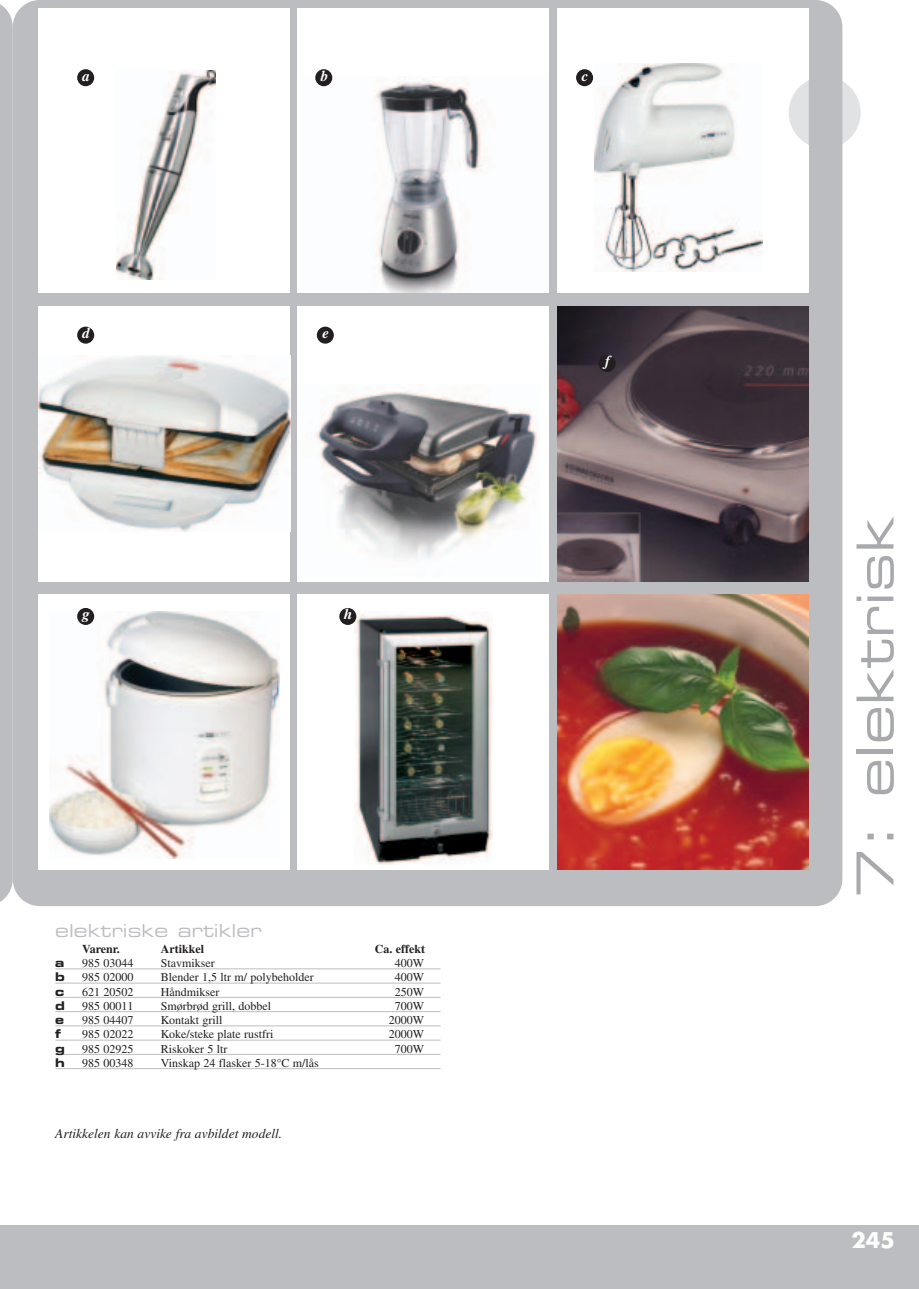
<style>
.page{position:relative;width:919px;height:1289px;background:#fff}
.page>*{position:absolute;margin:0;border:0;box-sizing:border-box;transform-origin:0 0}
.t1{font:51px "Eurostile Extended Two";color:#a8a9ad}
.t2{font:700 21px "Futura";color:#fff}
.t3{font:18px "Eurostile Extended Two";color:#bcbdc0}
.t4{font:italic 700 15px "Times";color:#fff}
.t5{font:italic 13.5px "Times";color:#231f20}
.t6{font:12px "Times";color:#231f20}
.t7{font:700 12px "Times";color:#231f20}
.t8{font:12px "Eurostile Bold Extended Two";color:#231f20}
</style>
<div class="page">
<div style="left:13px;top:0;width:829px;height:906px;background:#bcbdc0;border-radius:27px"></div>
<hr style="left:55px;top:968px;width:385px;height:1px;background:#bcbdc0">
<hr style="left:55px;top:982px;width:385px;height:1px;background:#bcbdc0">
<hr style="left:55px;top:996px;width:385px;height:1px;background:#bcbdc0">
<hr style="left:55px;top:1011px;width:385px;height:1px;background:#bcbdc0">
<hr style="left:55px;top:1025px;width:385px;height:1px;background:#bcbdc0">
<hr style="left:55px;top:1039px;width:385px;height:1px;background:#bcbdc0">
<hr style="left:55px;top:1053px;width:385px;height:1px;background:#bcbdc0">
<hr style="left:55px;top:1068px;width:385px;height:1px;background:#bcbdc0">
<div style="left:38px;top:8px;width:251px;height:285px;background:#fff"></div>
<img style="left:116px;top:70px;width:99px;height:210px">
<div style="left:298px;top:8px;width:251px;height:285px;background:#fff"></div>
<img style="left:315px;top:77px;width:176px;height:216px">
<div style="left:557px;top:8px;width:251px;height:285px;background:#fff"></div>
<img style="left:594px;top:63px;width:168px;height:208px">
<div style="left:38px;top:306px;width:251px;height:275px;background:#fff"></div>
<img style="left:38px;top:356px;width:252px;height:175px">
<div style="left:298px;top:306px;width:251px;height:275px;background:#fff"></div>
<img style="left:314px;top:391px;width:224px;height:168px">
<img style="left:557px;top:306px;width:251px;height:275px">
<div style="left:38px;top:594px;width:251px;height:275px;background:#fff"></div>
<img style="left:49px;top:611px;width:230px;height:247px">
<div style="left:298px;top:594px;width:251px;height:275px;background:#fff"></div>
<img style="left:354px;top:611px;width:138px;height:253px">
<img style="left:557px;top:594px;width:251px;height:275px">
<svg style="left:789px;top:77px;width:71px;height:72px"></svg>
<svg style="left:0;top:4px;width:13px;height:898px;background:#bdbec1"></svg>
<div style="left:13px;top:1225px;width:905px;height:63px;background:#bcbdc0"></div>
<div style="left:0;top:1225px;width:13px;height:63px;background:#bcbdc0"></div>
<div style="left:77px;top:69px;width:17px;height:17px;background:#231f20;border-radius:50%"></div>
<div style="left:315px;top:69px;width:17px;height:17px;background:#231f20;border-radius:50%"></div>
<div style="left:576px;top:69px;width:17px;height:17px;background:#231f20;border-radius:50%"></div>
<div style="left:77px;top:326px;width:17px;height:17px;background:#231f20;border-radius:50%"></div>
<div style="left:317px;top:326px;width:17px;height:17px;background:#231f20;border-radius:50%"></div>
<div style="left:598px;top:355px;width:17px;height:17px;background:#231f20;border-radius:50%"></div>
<div style="left:77px;top:608px;width:17px;height:17px;background:#231f20;border-radius:50%"></div>
<div style="left:339px;top:608px;width:17px;height:17px;background:#231f20;border-radius:50%"></div>
<p class="t4" style="left:83px;top:70px;width:9px">a</p>
<p class="t4" style="left:320px;top:70px;width:9px">b</p>
<p class="t4" style="left:582px;top:70px;width:8px">c</p>
<p class="t4" style="left:83px;top:327px;width:9px">d</p>
<p class="t4" style="left:322px;top:327px;width:8px">e</p>
<p class="t4" style="left:83px;top:608px;width:9px">g</p>
<p class="t4" style="left:344px;top:608px;width:10px">h</p>
<p class="t4" style="left:605px;top:356px;width:6px">f</p>
<h3 class="t3" style="left:55px;top:923px;width:208px">elektriske artikler</h3>
<p class="t7" style="left:82px;top:944px;width:39px">Varenr.</p>
<p class="t7" style="left:161px;top:944px;width:45px">Artikkel</p>
<p class="t7" style="left:375px;top:944px;width:52px">Ca. effekt</p>
<p class="t8" style="left:55px;top:958px;width:11px">a</p>
<p class="t6" style="left:82px;top:958px;width:53px">985 03044</p>
<p class="t6" style="left:161px;top:958px;width:55px">Stavmikser</p>
<p class="t6" style="left:394px;top:958px;width:31px">400W</p>
<p class="t8" style="left:55px;top:972px;width:11px">b</p>
<p class="t6" style="left:82px;top:973px;width:53px">985 02000</p>
<p class="t6" style="left:161px;top:973px;width:154px">Blender 1,5 ltr m/ polybeholder</p>
<p class="t6" style="left:394px;top:973px;width:31px">400W</p>
<p class="t8" style="left:55px;top:987px;width:11px">c</p>
<p class="t6" style="left:82px;top:987px;width:53px">621 20502</p>
<p class="t6" style="left:161px;top:987px;width:60px">Håndmikser</p>
<p class="t6" style="left:394px;top:987px;width:31px">250W</p>
<p class="t8" style="left:55px;top:1001px;width:11px">d</p>
<p class="t6" style="left:82px;top:1001px;width:53px">985 00011</p>
<p class="t6" style="left:161px;top:1001px;width:112px">Smørbrød grill, dobbel</p>
<p class="t6" style="left:394px;top:1001px;width:31px">700W</p>
<p class="t8" style="left:55px;top:1015px;width:10px">e</p>
<p class="t6" style="left:82px;top:1015px;width:53px">985 04407</p>
<p class="t6" style="left:161px;top:1015px;width:63px">Kontakt grill</p>
<p class="t6" style="left:388px;top:1015px;width:37px">2000W</p>
<p class="t8" style="left:55px;top:1029px;width:7px">f</p>
<p class="t6" style="left:82px;top:1030px;width:53px">985 02022</p>
<p class="t6" style="left:161px;top:1030px;width:114px">Koke/steke plate rustfri</p>
<p class="t6" style="left:388px;top:1030px;width:37px">2000W</p>
<p class="t8" style="left:55px;top:1044px;width:11px">g</p>
<p class="t6" style="left:82px;top:1044px;width:53px">985 02925</p>
<p class="t6" style="left:161px;top:1044px;width:68px">Riskoker 5 ltr</p>
<p class="t6" style="left:394px;top:1044px;width:31px">700W</p>
<p class="t8" style="left:55px;top:1058px;width:11px">h</p>
<p class="t6" style="left:82px;top:1058px;width:53px">985 00348</p>
<p class="t6" style="left:161px;top:1058px;width:159px">Vinskap 24 flasker 5-18°C m/lås</p>
<p class="t5" style="left:55px;top:1128px;width:228px">Artikkelen kan avvike fra avbildet modell.</p>
<h1 class="t1" style="left:856px;top:898px;width:383px;rotate:-90deg">7: elektrisk</h1>
<h2 class="t2" style="left:851px;top:1230px;width:45px">245</h2>
</div>
